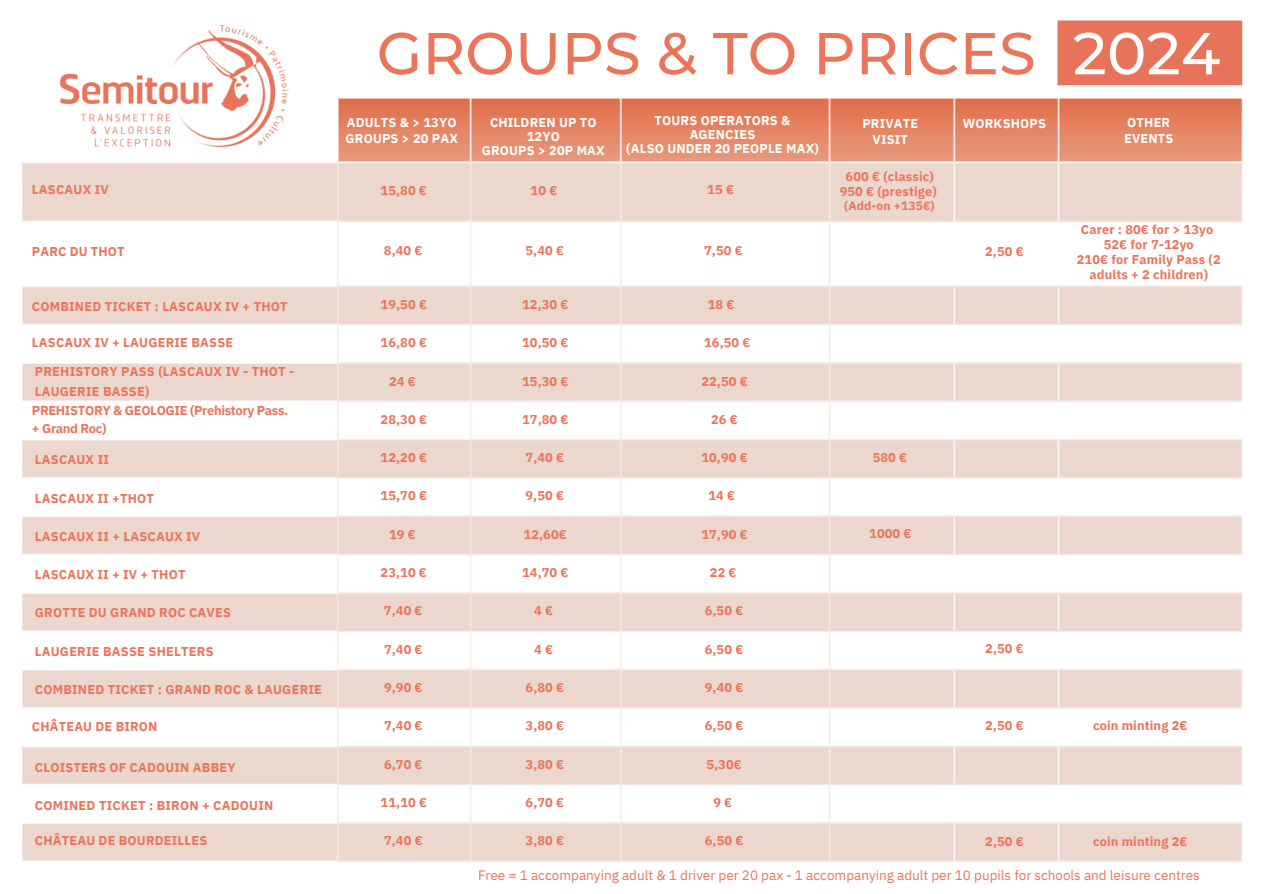
<style>
.page{position:relative;width:1263px;height:894px;background:#fff}
.page>*{position:absolute;margin:0;border:0;box-sizing:border-box;transform-origin:0 0}
.t1{font:500 58.95px "Montserrat";color:#ea755a}
.t2{font:500 58.95px "Montserrat";color:#fff}
.t3{font:13.5px "IBM Plex Sans";color:#ea755a}
.t4{font:700 12.9px/17.2px "IBM Plex Sans";letter-spacing:-.025em;color:#ea755a}
.t5{font:700 12.75px/14.9px "IBM Plex Sans";letter-spacing:.015em;color:#ea755a;text-align:center}
.t6{font:700 12.75px/13.8px "IBM Plex Sans";letter-spacing:.015em;color:#fff;text-align:center}
.t7{font:700 12px "IBM Plex Sans";letter-spacing:.01em;color:#ea755a}
</style>
<div class="page">
<img style="left:22px;top:20px;width:1221px;height:842px">
<h2 class="t5" style="left:32px;top:182px;width:78px">LASCAUX IV</h2>
<h2 class="t5" style="left:32px;top:244px;width:94px">PARC DU THOT</h2>
<h2 class="t5" style="left:32px;top:298px;width:257px">COMBINED TICKET : LASCAUX IV + THOT</h2>
<h3 class="t5" style="left:32px;top:335px;width:203px">LASCAUX IV + LAUGERIE BASSE</h3>
<h3 class="t5" style="left:35px;top:361px;width:261px;line-height:20.2px;text-align:left">PREHISTORY PASS (LASCAUX IV - THOT -<br>LAUGERIE BASSE)</h3>
<h4 class="t4" style="left:32px;top:402px;width:258px">PREHISTORY &amp; GEOLOGIE (Prehistory Pass. + Grand Roc)</h4>
<h3 class="t5" style="left:35px;top:452px;width:76px">LASCAUX II</h3>
<h3 class="t5" style="left:35px;top:490px;width:121px">LASCAUX II +THOT</h3>
<h3 class="t5" style="left:35px;top:529px;width:167px">LASCAUX II + LASCAUX IV</h3>
<h3 class="t5" style="left:35px;top:567px;width:152px">LASCAUX II + IV + THOT</h3>
<h3 class="t5" style="left:35px;top:605px;width:198px">GROTTE DU GRAND ROC CAVES</h3>
<h3 class="t5" style="left:35px;top:643px;width:180px">LAUGERIE BASSE SHELTERS</h3>
<h3 class="t5" style="left:35px;top:681px;width:289px">COMBINED TICKET : GRAND ROC &amp; LAUGERIE</h3>
<p class="t5" style="left:32px;top:718px;width:127px">CHÂTEAU DE BIRON</p>
<h3 class="t5" style="left:35px;top:759px;width:202px">CLOISTERS OF CADOUIN ABBEY</h3>
<h3 class="t5" style="left:35px;top:797px;width:240px">COMINED TICKET : BIRON + CADOUIN</h3>
<h2 class="t5" style="left:35px;top:832px;width:174px">CHÂTEAU DE BOURDEILLES</h2>
<h1 class="t1" style="left:377px;top:17px;width:660px">GROUPS &amp; TO PRICES</h1>
<h3 class="t2" style="left:1073px;top:17px;width:149px">2024</h3>
<h1 class="t6" style="left:346px;top:114px;width:114px;line-height:15.9px;text-align:left">ADULTS &amp; &gt; 13YO<br>GROUPS &gt; 20 PAX</h1>
<h2 class="t6" style="left:482px;top:115px;width:124px">CHILDREN UP TO<br>12YO<br>GROUPS &gt; 20P MAX</h2>
<h2 class="t6" style="left:626px;top:114px;width:194px">TOURS OPERATORS &amp;<br>AGENCIES<br>(ALSO UNDER 20 PEOPLE MAX)</h2>
<h2 class="t6" style="left:862px;top:115px;width:57px;line-height:15.9px">PRIVATE<br>VISIT</h2>
<h2 class="t6" style="left:963px;top:116px;width:85px">WORKSHOPS</h2>
<h2 class="t6" style="left:1124px;top:114px;width:51px;line-height:15.9px;text-align:left">OTHER<br>EVENTS</h2>
<h3 class="t5" style="left:381px;top:183px;width:48px">15,80 €</h3>
<h3 class="t5" style="left:531px;top:183px;width:28px">10 €</h3>
<h3 class="t5" style="left:707px;top:182px;width:28px">15 €</h3>
<h3 class="t5" style="left:840px;top:168px;width:98px">600 € (classic)<br>950 € (prestige)</h3>
<h3 class="t7" style="left:844px;top:197px;width:92px">(Add-on +135€)</h3>
<h3 class="t5" style="left:384px;top:243px;width:40px">8,40 €</h3>
<h3 class="t5" style="left:525px;top:243px;width:40px">5,40 €</h3>
<h3 class="t5" style="left:704px;top:243px;width:40px">7,50 €</h3>
<h3 class="t5" style="left:985px;top:244px;width:40px">2,50 €</h3>
<h2 class="t5" style="left:1077px;top:222px;width:145px">Carer : 80€ for &gt; 13yo<br>52€ for 7-12yo<br>210€ for Family Pass (2 adults + 2 children)</h2>
<h3 class="t5" style="left:381px;top:297px;width:48px">19,50 €</h3>
<h2 class="t5" style="left:381px;top:335px;width:48px">16,80 €</h2>
<h3 class="t5" style="left:389px;top:373px;width:28px">24 €</h3>
<h3 class="t5" style="left:381px;top:411px;width:48px">28,30 €</h3>
<h3 class="t5" style="left:381px;top:450px;width:48px">12,20 €</h3>
<h2 class="t5" style="left:381px;top:488px;width:48px">15,70 €</h2>
<h3 class="t5" style="left:389px;top:526px;width:28px">19 €</h3>
<h3 class="t5" style="left:381px;top:564px;width:48px">23,10 €</h3>
<h3 class="t5" style="left:384px;top:603px;width:40px">7,40 €</h3>
<h3 class="t5" style="left:384px;top:641px;width:40px">7,40 €</h3>
<h3 class="t5" style="left:384px;top:679px;width:40px">9,90 €</h3>
<h3 class="t5" style="left:384px;top:717px;width:40px">7,40 €</h3>
<h3 class="t5" style="left:384px;top:756px;width:40px">6,70 €</h3>
<h2 class="t5" style="left:381px;top:794px;width:48px">11,10 €</h2>
<h3 class="t5" style="left:384px;top:832px;width:40px">7,40 €</h3>
<h3 class="t5" style="left:522px;top:297px;width:48px">12,30 €</h3>
<h2 class="t5" style="left:522px;top:335px;width:48px">10,50 €</h2>
<h3 class="t5" style="left:522px;top:373px;width:48px">15,30 €</h3>
<h3 class="t5" style="left:522px;top:411px;width:48px">17,80 €</h3>
<h3 class="t5" style="left:525px;top:450px;width:40px">7,40 €</h3>
<h2 class="t5" style="left:525px;top:488px;width:40px">9,50 €</h2>
<h3 class="t5" style="left:524px;top:526px;width:45px">12,60€</h3>
<h3 class="t5" style="left:522px;top:564px;width:48px">14,70 €</h3>
<h3 class="t5" style="left:534px;top:603px;width:20px">4 €</h3>
<h3 class="t5" style="left:534px;top:641px;width:20px">4 €</h3>
<h2 class="t5" style="left:526px;top:679px;width:40px">6,80 €</h2>
<h3 class="t5" style="left:526px;top:717px;width:40px">3,80 €</h3>
<h3 class="t5" style="left:526px;top:756px;width:40px">3,80 €</h3>
<h3 class="t5" style="left:526px;top:794px;width:40px">6,70 €</h3>
<h2 class="t5" style="left:526px;top:832px;width:40px">3,80 €</h2>
<h3 class="t5" style="left:708px;top:297px;width:28px">18 €</h3>
<h2 class="t5" style="left:704px;top:335px;width:48px">16,50 €</h2>
<h3 class="t5" style="left:701px;top:373px;width:48px">22,50 €</h3>
<h3 class="t5" style="left:711px;top:411px;width:28px">26 €</h3>
<h3 class="t5" style="left:701px;top:450px;width:48px">10,90 €</h3>
<h3 class="t5" style="left:708px;top:488px;width:28px">14 €</h3>
<h2 class="t5" style="left:701px;top:526px;width:48px">17,90 €</h2>
<h3 class="t5" style="left:710px;top:564px;width:28px">22 €</h3>
<h3 class="t5" style="left:705px;top:603px;width:40px">6,50 €</h3>
<h3 class="t5" style="left:705px;top:641px;width:40px">6,50 €</h3>
<h2 class="t5" style="left:705px;top:679px;width:40px">9,40 €</h2>
<h3 class="t5" style="left:705px;top:717px;width:40px">6,50 €</h3>
<h3 class="t5" style="left:706px;top:756px;width:37px">5,30€</h3>
<h3 class="t5" style="left:713px;top:794px;width:20px">9 €</h3>
<h3 class="t5" style="left:705px;top:832px;width:40px">6,50 €</h3>
<h3 class="t5" style="left:873px;top:449px;width:36px">580 €</h3>
<h2 class="t5" style="left:869px;top:526px;width:44px">1000 €</h2>
<h3 class="t5" style="left:985px;top:641px;width:40px">2,50 €</h3>
<h2 class="t5" style="left:985px;top:717px;width:40px">2,50 €</h2>
<h3 class="t5" style="left:985px;top:833px;width:40px">2,50 €</h3>
<h3 class="t5" style="left:1093px;top:717px;width:96px">coin minting 2€</h3>
<h3 class="t5" style="left:1093px;top:833px;width:96px">coin minting 2€</h3>
<h3 class="t3" style="left:478px;top:866px;width:723px">Free = 1 accompanying adult &amp; 1 driver per 20 pax - 1 accompanying adult per 10 pupils for schools and leisure centres</h3>
</div>
